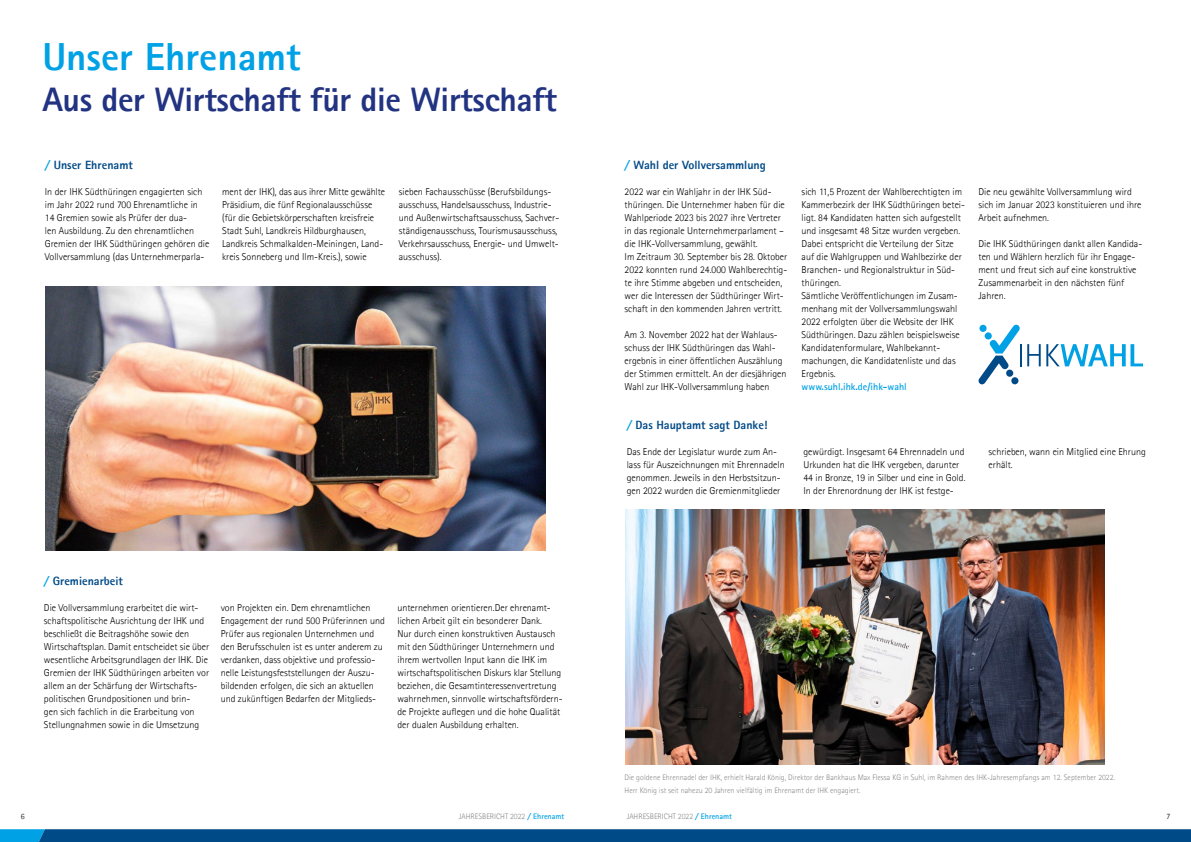
<style>
.page{position:relative;width:1191px;height:842px;background:#fff}
.page>*{position:absolute;margin:0;border:0;box-sizing:border-box;transform-origin:0 0}
.t1{font:800 39.2px "Rotis Sans Serif Pro";color:#00a1e5}
.t2{font:800 34px "Rotis Sans Serif Pro";letter-spacing:-.01em;color:#223382}
.t3{font:800 12px "Rotis Sans Serif Pro";color:#004a88}
.t4{font:300 10px/13px "Rotis Sans Serif Pro";color:#000}
.t5{font:700 10px "Rotis Sans Serif Pro";color:#00a1e5}
.t6{font:300 8px/13px "Rotis Sans Serif Pro";color:#878988}
.t7{font:300 8px "Rotis Sans Serif Pro";color:#000}
.s1{font-style:italic;color:#00a1e5}
.s2{font-weight:700;font-style:italic;color:#00a1e5}
.s3{font-weight:700;color:#00a1e5}
</style>
<div class="page">
<img style="left:626px;top:509px;width:478px;height:255px">
<hr style="left:1019px;top:344px;width:2px;height:22px;background:#004a88">
<svg style="left:1027px;top:344px;width:13px;height:22px"></svg>
<svg style="left:1046px;top:344px;width:97px;height:22px"></svg>
<svg style="left:978px;top:325px;width:41px;height:59px"></svg>
<div style="left:1006px;top:370px;width:7px;height:7px;background:#004a88;border-radius:50%"></div>
<div style="left:1011px;top:377px;width:7px;height:7px;background:#004a88;border-radius:50%"></div>
<img style="left:46px;top:287px;width:500px;height:264px">
<svg style="left:0;top:829px;width:1191px;height:13px"></svg>
<h1 class="t1" style="left:42px;top:32px;width:260px">Unser Ehrenamt</h1>
<h2 class="t2" style="left:42px;top:78px;width:516px">Aus der Wirtschaft für die Wirtschaft</h2>
<p class="t3" style="left:45px;top:157px;width:89px"><span class="s1">/</span> Unser Ehrenamt</p>
<p class="t4" style="left:45px;top:185px;width:166px">In der IHK Südthüringen engagierten sich im Jahr 2022 rund 700 Ehrenamtliche in 14 Gremien sowie als Prüfer der dua-<br>len Ausbildung. Zu den ehrenamtlichen Gremien der IHK Südthüringen gehören die Vollversammlung (das Unternehmerparla-</p>
<p class="t4" style="left:222px;top:185px;width:164px">ment der IHK), das aus ihrer Mitte gewählte Präsidium, die fünf Regionalausschüsse (für die Gebietskörperschaften kreisfreie Stadt Suhl, Landkreis Hildburghausen, Landkreis Schmalkalden-Meiningen, Land&shy;kreis Sonneberg und Ilm-Kreis.), sowie</p>
<p class="t4" style="left:399px;top:185px;width:162px">sieben Fachausschüsse (Berufsbildungs&shy;ausschuss, Handelsausschuss, Industrie&shy;und Außenwirtschaftsausschuss, Sachver&shy;ständigenausschuss, Tourismusausschuss, Verkehrsausschuss, Energie- und Umwelt&shy;ausschuss).</p>
<p class="t3" style="left:44px;top:573px;width:81px"><span class="s1">/</span> Gremienarbeit</p>
<p class="t4" style="left:44px;top:601px;width:167px">Die Vollversammlung erarbeitet die wirt&shy;schaftspolitische Ausrichtung der IHK und beschließt die Beitragshöhe sowie den Wirtschaftsplan. Damit entscheidet sie über wesentliche Arbeitsgrundlagen der IHK. Die Gremien der IHK Südthüringen arbeiten vor allem an der Schärfung der Wirtschafts&shy;politischen Grundpositionen und brin-<br>gen sich fachlich in die Erarbeitung von Stellungnahmen sowie in die Umsetzung</p>
<p class="t4" style="left:221px;top:601px;width:166px">von Projekten ein. Dem ehrenamtlichen Engagement der rund 500 Prüferinnen und Prüfer aus regionalen Unternehmen und den Berufsschulen ist es unter anderem zu verdanken, dass objektive und professio&shy;nelle Leistungsfeststellungen der Auszu&shy;bildenden erfolgen, die sich an aktuellen und zukünftigen Bedarfen der Mitglieds-</p>
<p class="t4" style="left:397px;top:601px;width:167px">unternehmen orientieren.Der ehrenamt&shy;lichen Arbeit gilt ein besonderer Dank.<br>Nur durch einen konstruktiven Austausch mit den Südthüringer Unternehmern und ihrem wertvollen Input kann die IHK im wirtschaftspolitischen Diskurs klar Stellung beziehen, die Gesamtinteressenvertretung wahrnehmen, sinnvolle wirtschaftsfördern&shy;de Projekte auflegen und die hohe Qualität der dualen Ausbildung erhalten.</p>
<p class="t3" style="left:624px;top:157px;width:143px"><span class="s1">/</span> Wahl der Vollversammlung</p>
<p class="t4" style="left:624px;top:185px;width:164px">2022 war ein Wahljahr in der IHK Süd&shy;thüringen. Die Unternehmer haben für die Wahlperiode 2023 bis 2027 ihre Vertreter in das regionale Unternehmerparlament – die IHK-Vollversammlung, gewählt.<br>Im Zeitraum 30. September bis 28. Oktober 2022 konnten rund 24.000 Wahlberechtig&shy;te ihre Stimme abgeben und entscheiden, wer die Interessen der Südthüringer Wirt&shy;schaft in den kommenden Jahren vertritt.</p>
<p class="t4" style="left:624px;top:328px;width:163px">Am 3. November 2022 hat der Wahlaus&shy;schuss der IHK Südthüringen das Wahl&shy;ergebnis in einer öffentlichen Auszählung der Stimmen ermittelt. An der diesjährigen Wahl zur IHK-Vollversammlung haben</p>
<p class="t3" style="left:626px;top:417px;width:143px"><span class="s1">/</span> Das Hauptamt sagt Danke!</p>
<p class="t4" style="left:626px;top:445px;width:159px">Das Ende der Legislatur wurde zum An&shy;lass für Auszeichnungen mit Ehrennadeln genommen. Jeweils in den Herbstsitzun&shy;gen 2022 wurden die Gremienmitglieder</p>
<p class="t4" style="left:801px;top:185px;width:165px">sich 11,5 Prozent der Wahlberechtigten im Kammerbezirk der IHK Südthüringen betei&shy;ligt. 84 Kandidaten hatten sich aufgestellt und insgesamt 48 Sitze wurden vergeben.<br>Dabei entspricht die Verteilung der Sitze auf die Wahlgruppen und Wahlbezirke der Branchen- und Regionalstruktur in Süd&shy;thüringen.<br>Sämtliche Veröffentlichungen im Zusam&shy;menhang mit der Vollversammlungswahl 2022 erfolgten über die Website der IHK Südthüringen. Dazu zählen beispielsweise Kandidatenformulare, Wahlbekannt&shy;machungen, die Kandidatenliste und das Ergebnis.</p>
<p class="t5" style="left:801px;top:380px;width:107px">www.suhl.ihk.de/ihk-wahl</p>
<p class="t4" style="left:978px;top:185px;width:164px">Die neu gewählte Vollversammlung wird sich im Januar 2023 konstituieren und ihre<br>Arbeit aufnehmen.</p>
<p class="t4" style="left:978px;top:237px;width:165px">Die IHK Südthüringen dankt allen Kandida&shy;ten und Wählern herzlich für ihr Engage&shy;ment und freut sich auf eine konstruktive Zusammenarbeit in den nächsten fünf Jahren.</p>
<p class="t4" style="left:803px;top:445px;width:164px">gewürdigt. Insgesamt 64 Ehrennadeln und Urkunden hat die IHK vergeben, darunter 44 in Bronze, 19 in Silber und eine in Gold.<br>In der Ehrenordnung der IHK ist festge-</p>
<p class="t4" style="left:988px;top:445px;width:159px">schrieben, wann ein Mitglied eine Ehrung erhält.</p>
<p class="t6" style="left:624px;top:771px;width:492px">Die goldene Ehrennadel der IHK, erhielt Harald König, Direktor der Bankhaus Max Flessa KG in Suhl, im Rahmen des IHK-Jahresempfangs am 12. September 2022.<br>Herr König ist seit nahezu 20 Jahren vielfältig im Ehrenamt der IHK engagiert.</p>
<p class="t7" style="left:21px;top:812px;width:5px">6</p>
<p class="t6" style="left:459px;top:810px;width:107px">JAHRESBERICHT 2022 <span class="s2">/</span> <span class="s3">Ehrenamt</span></p>
<p class="t6" style="left:626px;top:810px;width:107px">JAHRESBERICHT 2022 <span class="s2">/</span> <span class="s3">Ehrenamt</span></p>
<p class="t7" style="left:1166px;top:812px;width:5px">7</p>
</div>
